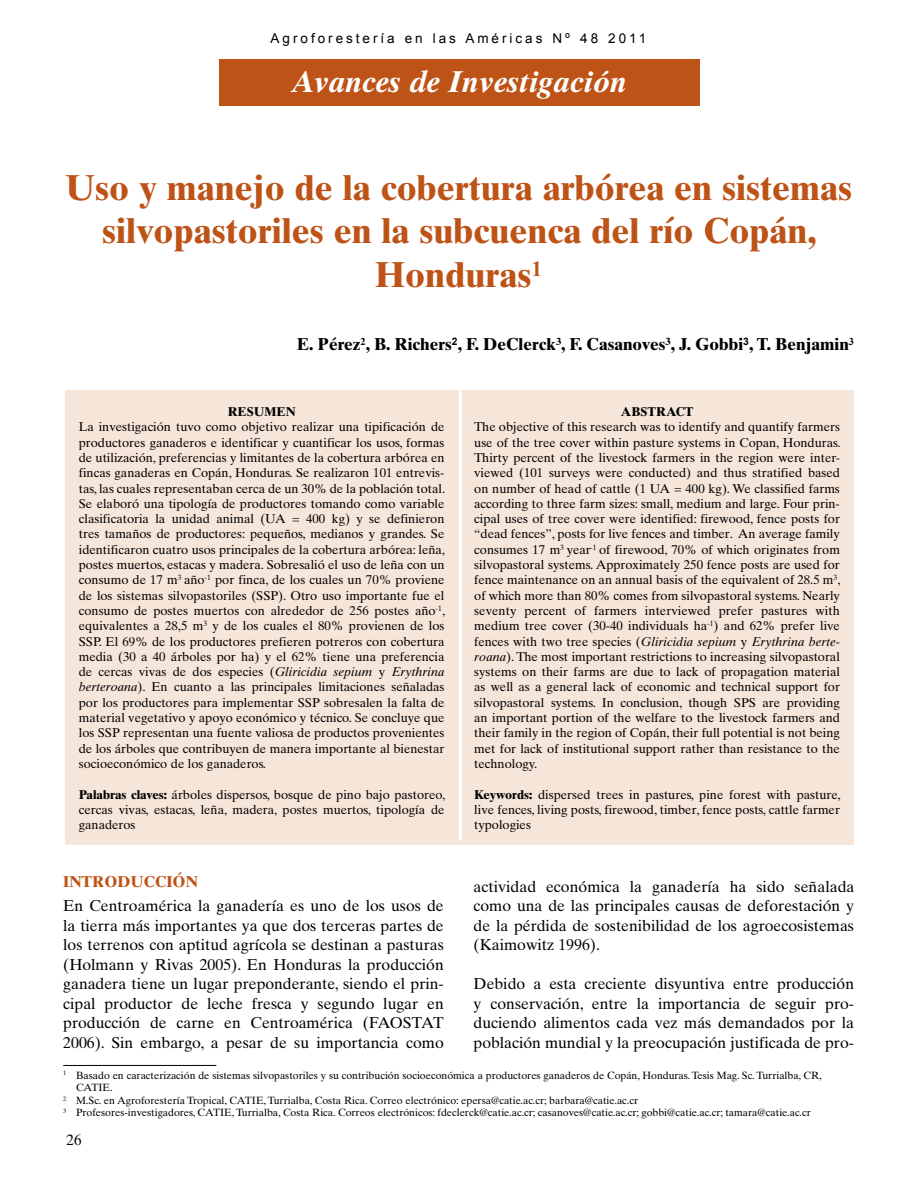
<style>
.page{position:relative;width:918px;height:1179px;background:#fff}
.page>*{position:absolute;margin:0;border:0;box-sizing:border-box;transform-origin:0 0}
.t1{font:700 36px/43.2px "Times Ten";color:#be5317;text-align:center}
.t2{font:italic 700 30px "Times Ten";color:#fff}
.t3{font:700 17.25px "Times Ten";color:#000}
.t4{font:15.75px/19.5px "Times Ten";color:#000;text-align:justify}
.t5{font:700 15.75px "Times Ten";color:#be5317}
.t6{font:15px "Times Ten";color:#000}
.t7{font:13.5px "Arial";letter-spacing:.22em;color:#000}
.t8{font:12.75px/15.3px "Times Ten";color:#000;text-align:justify}
.t9{font:700 12.75px "Times Ten";color:#000}
.t10{font:10.5px "Times Ten";color:#000}
.s1{font-style:italic}
.s2{font-weight:700}
</style>
<div class="page">
<div style="left:219px;top:60px;width:480px;height:46px;background:#be5317"></div>
<div style="left:66px;top:391px;width:788px;height:454px;background:#f6e5d9"></div>
<hr style="left:63px;top:1065px;width:153px;height:1px;background:#000">
<hr style="left:459px;top:386px;width:3px;height:455px;background:#fff">
<p class="t7" style="left:271px;top:31px;width:377px">Agroforestería en las Américas Nº 48 2011</p>
<h2 class="t2" style="left:292px;top:64px;width:336px">Avances de Investigación</h2>
<h1 class="t1" style="left:65px;top:166px;width:789px">Uso y manejo de la cobertura arbórea en sistemas silvopastoriles en la subcuenca del río Copán,<br>Honduras<sup>1</sup></h1>
<h3 class="t3" style="left:297px;top:333px;width:559px">E. Pérez<sup>2</sup>, B. Richers<sup>2</sup>, F. DeClerck<sup>3</sup>, F. Casanoves<sup>3</sup>, J. Gobbi<sup>3</sup>, T. Benjamin<sup>3</sup></h3>
<p class="t9" style="left:228px;top:404px;width:69px">RESUMEN</p>
<p class="t8" style="left:79px;top:419px;width:368px">La investigación tuvo como objetivo realizar una tipificación de productores ganaderos e identificar y cuantificar los usos, formas de utilización, preferencias y limitantes de la cobertura arbórea en fincas ganaderas en Copán, Honduras. Se realizaron 101 entrevis&shy;tas, las cuales representaban cerca de un 30% de la población total.<br>Se elaboró una tipología de productores tomando como variable clasificatoria la unidad animal (UA = 400 kg) y se definieron tres tamaños de productores: pequeños, medianos y grandes. Se identificaron cuatro usos principales de la cobertura arbórea: leña, postes muertos, estacas y madera. Sobresalió el uso de leña con un consumo de 17 m<sup>3</sup> año<sup>-1</sup> por finca, de los cuales un 70% proviene de los sistemas silvopastoriles (SSP). Otro uso importante fue el consumo de postes muertos con alrededor de 256 postes año<sup>-1</sup>, equivalentes a 28,5 m<sup>3</sup> y de los cuales el 80% provienen de los SSP. El 69% de los productores prefieren potreros con cobertura media (30 a 40 árboles por ha) y el 62% tiene una preferencia de cercas vivas de dos especies (<span class="s1">Gliricidia sepium</span> y <span class="s1">Erythrina berteroana</span>). En cuanto a las principales limitaciones señaladas por los productores para implementar SSP sobresalen la falta de material vegetativo y apoyo económico y técnico. Se concluye que los SSP representan una fuente valiosa de productos provenientes de los árboles que contribuyen de manera importante al bienestar socioeconómico de los ganaderos.</p>
<p class="t8" style="left:79px;top:786px;width:368px"><span class="s2">Palabras claves:</span> árboles dispersos, bosque de pino bajo pastoreo, cercas vivas, estacas, leña, madera, postes muertos, tipología de ganaderos</p>
<p class="t5" style="left:63px;top:872px;width:136px">INTRODUCCIÓN</p>
<p class="t4" style="left:63px;top:896px;width:382px">En Centroamérica la ganadería es uno de los usos de la tierra más importantes ya que dos terceras partes de los terrenos con aptitud agrícola se destinan a pasturas (Holmann y Rivas 2005). En Honduras la producción ganadera tiene un lugar preponderante, siendo el prin&shy;cipal productor de leche fresca y segundo lugar en producción de carne en Centroamérica (FAOSTAT 2006). Sin embargo, a pesar de su importancia como</p>
<p class="t9" style="left:621px;top:404px;width:74px">ABSTRACT</p>
<p class="t8" style="left:474px;top:419px;width:368px">The objective of this research was to identify and quantify farmers use of the tree cover within pasture systems in Copan, Honduras.<br>Thirty percent of the livestock farmers in the region were inter&shy;viewed (101 surveys were conducted) and thus stratified based on number of head of cattle (1 UA = 400 kg). We classified farms according to three farm sizes: small, medium and large. Four prin&shy;cipal uses of tree cover were identified: firewood, fence posts for “dead fences”, posts for live fences and timber. An average family consumes 17 m<sup>3</sup> year<sup>-1</sup> of firewood, 70% of which originates from silvopastoral systems. Approximately 250 fence posts are used for fence maintenance on an annual basis of the equivalent of 28.5 m<sup>3</sup>, of which more than 80% comes from silvopastoral systems. Nearly seventy percent of farmers interviewed prefer pastures with medium tree cover (30-40 individuals ha<sup>-1</sup>) and 62% prefer live fences with two tree species (<span class="s1">Gliricidia sepium</span> y <span class="s1">Erythrina berte&shy;roana</span>). The most important restrictions to increasing silvopastoral systems on their farms are due to lack of propagation material as well as a general lack of economic and technical support for silvopastoral systems. In conclusion, though SPS are providing an important portion of the welfare to the livestock farmers and their family in the region of Copán, their full potential is not being met for lack of institutional support rather than resistance to the technology.</p>
<p class="t8" style="left:474px;top:786px;width:368px"><span class="s2">Keywords:</span> dispersed trees in pastures, pine forest with pasture, live fences, living posts, firewood, timber, fence posts, cattle farmer typologies</p>
<p class="t4" style="left:474px;top:876px;width:382px">actividad económica la ganadería ha sido señalada como una de las principales causas de deforestación y de la pérdida de sostenibilidad de los agroecosistemas (Kaimowitz 1996).</p>
<p class="t4" style="left:474px;top:974px;width:382px">Debido a esta creciente disyuntiva entre producción y conservación, entre la importancia de seguir pro&shy;duciendo alimentos cada vez más demandados por la población mundial y la preocupación justificada de pro-</p>
<p class="t10" style="left:63px;top:1069px;width:760px"><sup>1</sup> Basado en caracterización de sistemas silvopastoriles y su contribución socioeconómica a productores ganaderos de Copán, Honduras. Tesis Mag. Sc. Turrialba, CR,</p>
<p class="t10" style="left:76px;top:1081px;width:38px">CATIE.</p>
<p class="t10" style="left:63px;top:1094px;width:576px"><sup>2</sup> M.Sc. en Agroforestería Tropical, CATIE, Turrialba, Costa Rica. Correo electrónico: epersa@catie.ac.cr; barbara@catie.ac.cr</p>
<p class="t10" style="left:63px;top:1107px;width:749px"><sup>3</sup> Profesores-investigadores, CATIE, Turrialba, Costa Rica. Correos electrónicos: fdeclerck@catie.ac.cr; casanoves@catie.ac.cr; gobbi@catie.ac.cr; tamara@catie.ac.cr</p>
<p class="t6" style="left:67px;top:1131px;width:16px">26</p>
</div>
